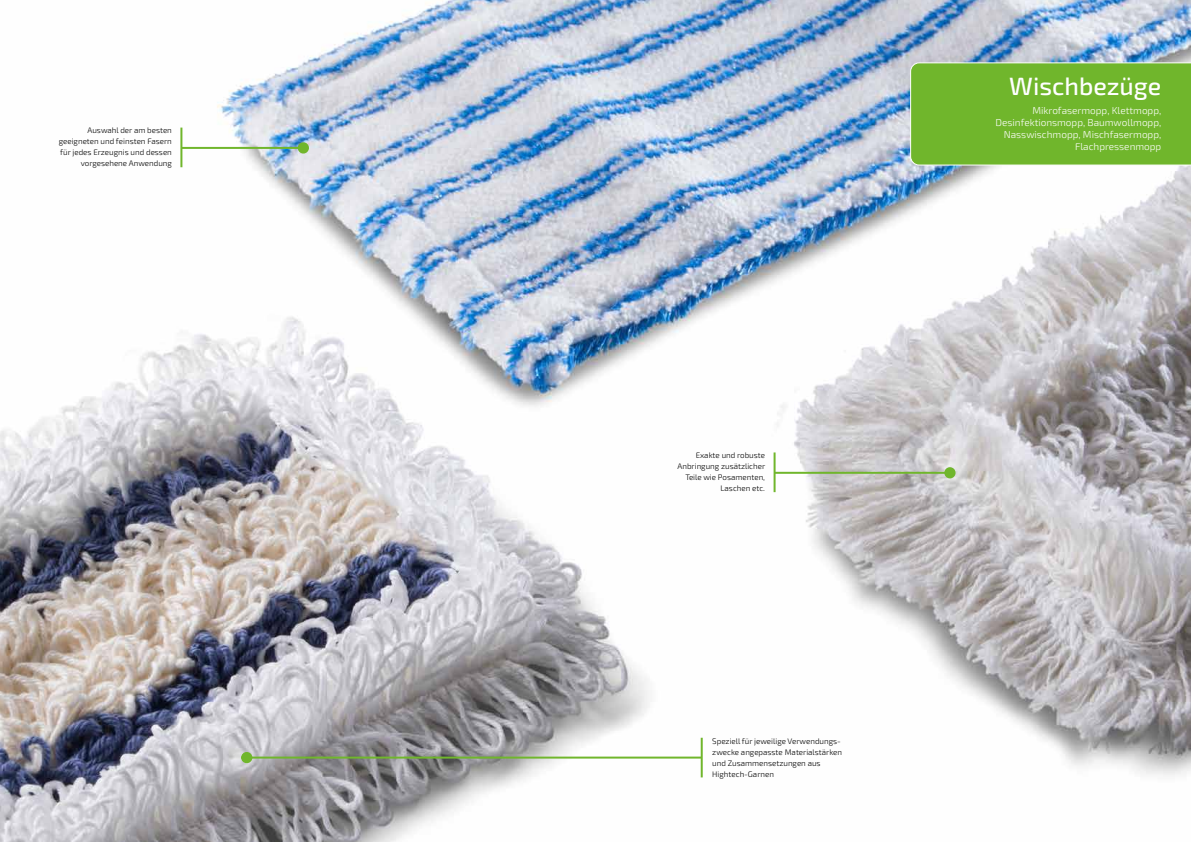
<style>
.page{position:relative;width:1191px;height:842px;background:#fff}
.page>*{position:absolute;margin:0;border:0;box-sizing:border-box;transform-origin:0 0}
.t1{font:500 25px "Exo 2";color:#fff}
.t2{font:300 10px/12px "Exo 2";color:#fff;text-align:right}
.t3{font:300 8px/11px "Exo 2";color:#000;text-align:right}
</style>
<div class="page">
<img style="left:0;top:0;width:1191px;height:842px">
<hr style="left:181px;top:147px;width:121px;height:2px;background:#70b62c">
<hr style="left:774px;top:472px;width:176px;height:2px;background:#70b62c">
<hr style="left:700px;top:738px;width:2px;height:39px;background:#70b62c">
<hr style="left:241px;top:756px;width:460px;height:2px;background:#70b62c">
<hr style="left:180px;top:128px;width:2px;height:39px;background:#70b62c">
<hr style="left:773px;top:452px;width:2px;height:40px;background:#70b62c">
<div style="left:242px;top:753px;width:9px;height:9px;background:#70b62c;border-radius:50%"></div>
<div style="left:241px;top:752px;width:11px;height:11px;border:2px solid #70b62c;border-radius:50%"></div>
<div style="left:299px;top:143px;width:9px;height:10px;background:#70b62c;border-radius:50%"></div>
<div style="left:298px;top:142px;width:11px;height:12px;border:2px solid #70b62c;border-radius:50%"></div>
<div style="left:945px;top:468px;width:9px;height:9px;background:#70b62c;border-radius:50%"></div>
<div style="left:944px;top:467px;width:11px;height:11px;border:2px solid #70b62c;border-radius:50%"></div>
<div style="left:910px;top:62px;width:281px;height:104px;background:#70b62c"></div>
<p class="t3" style="left:59px;top:125px;width:115px">Auswahl der am besten geeigneten und feinsten Fasern für jedes Erzeugnis und dessen vorgesehene Anwendung</p>
<p class="t3" style="left:677px;top:450px;width:89px">Exakte und robuste<br>Anbringung zusätzlicher<br>Teile wie Posamenten,<br>Laschen etc.</p>
<p class="t3" style="left:712px;top:736px;width:131px;text-align:left">Speziell für jeweilige Verwendungs&shy;zwecke angepasste Materialstärken und Zusammensetzungen aus<br>Hightech-Garnen</p>
<h1 class="t1" style="left:1009px;top:71px;width:153px">Wischbezüge</h1>
<p class="t2" style="left:995px;top:104px;width:167px">Mikrofasermopp, Klettmopp,<br>Desinfektionsmopp, Baumwollmopp,<br>Nasswischmopp, Mischfasermopp,<br>Flachpressenmopp</p>
</div>
